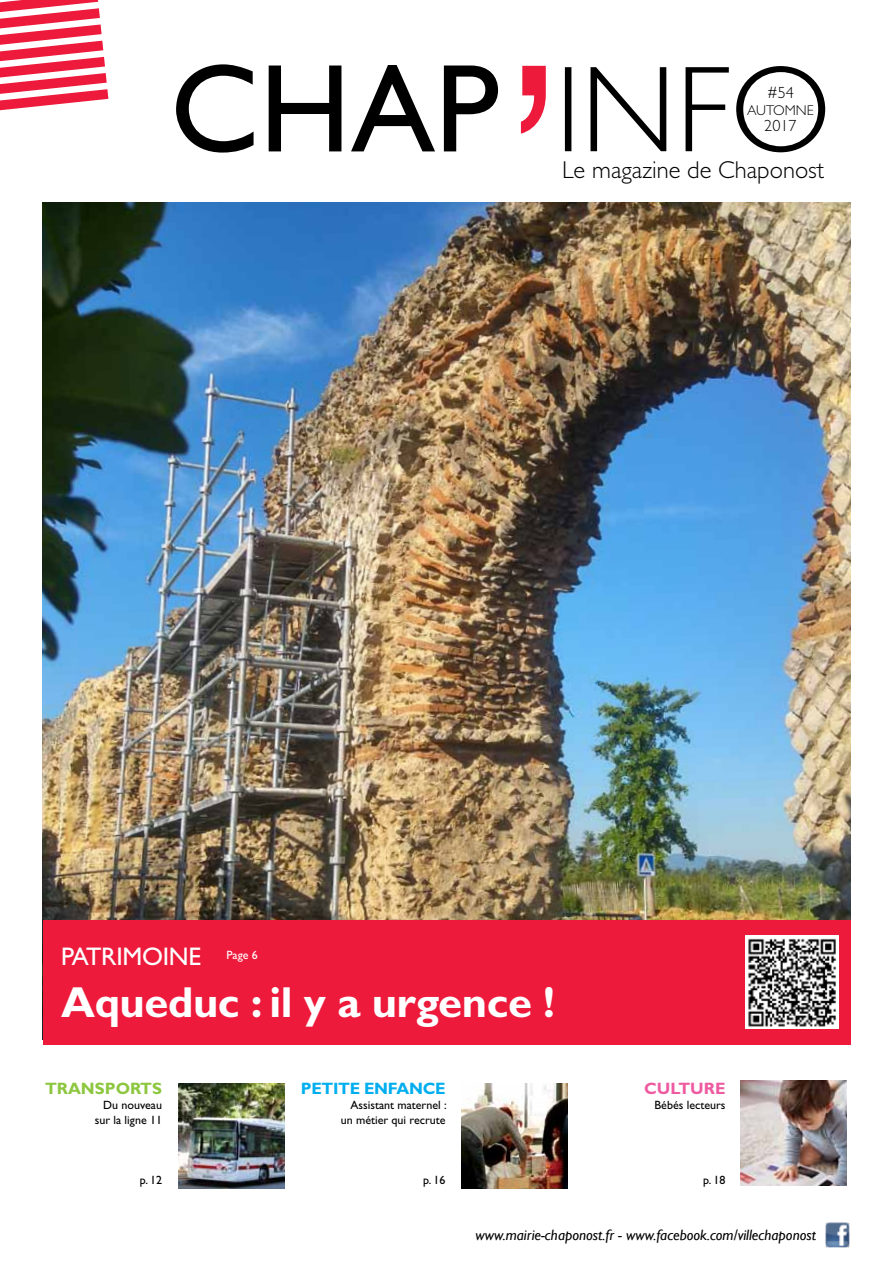
<style>
.page{position:relative;width:893px;height:1263px;background:#fff}
.page>*{position:absolute;margin:0;border:0;box-sizing:border-box;transform-origin:0 0}
.t1{font:700 43.5px "Gill Sans Std";letter-spacing:-.01em;color:#fff}
.t2{font:25.5px "Gill Sans Std";letter-spacing:-.01em;color:#fff}
.t3{font:300 24.45px "Gill Sans Std";color:#000}
.t4{font:700 16.5px "Gill Sans Std";letter-spacing:-.02em;color:#00aeef}
.t5{font:700 16.5px "Gill Sans Std";color:#8dc63f}
.t6{font:700 16.5px "Gill Sans Std";color:#ef5ba1}
.t7{font:300 16.2px "Gill Sans Std";color:#000}
.t8{font:italic 15px "Gill Sans";color:#000}
.t9{font:300 14.1px "Gill Sans Std";color:#000}
.t10{font:12px/15px "Gill Sans Std";color:#000;text-align:right}
.t11{font:12px "Gill Sans Std";color:#fff}
</style>
<div class="page">
<img style="left:43px;top:202px;width:807px;height:718px">
<svg style="left:0;top:0;width:108px;height:110px"></svg>
<svg style="left:565px;top:66px;width:260px;height:86px"></svg>
<svg style="left:176px;top:64px;width:322px;height:89px"></svg>
<svg style="left:521px;top:66px;width:25px;height:68px"></svg>
<div style="left:43px;top:920px;width:807px;height:124px;background:#ed1a3b"></div>
<img style="left:745px;top:935px;width:93px;height:94px">
<img style="left:825px;top:1222px;width:25px;height:25px">
<img style="left:461px;top:1083px;width:106px;height:106px">
<img style="left:178px;top:1083px;width:106px;height:106px">
<img style="left:741px;top:1080px;width:106px;height:106px">
<h3 class="t7" style="left:767px;top:84px;width:28px">#54</h3>
<p class="t9" style="left:747px;top:102px;width:68px">automne</p>
<h3 class="t7" style="left:764px;top:116px;width:34px">2017</h3>
<h3 class="t3" style="left:562px;top:157px;width:264px">Le magazine de Chaponost</h3>
<h2 class="t2" style="left:61px;top:941px;width:142px">PATRIMOINE</h2>
<h1 class="t1" style="left:61px;top:977px;width:495px">AQUEDUC : IL Y A URGENCE !</h1>
<p class="t11" style="left:226px;top:948px;width:33px">Page 6</p>
<h3 class="t5" style="left:45px;top:1079px;width:119px">TRANSPORTS</h3>
<p class="t10" style="left:95px;top:1098px;width:69px">Du nouveau sur la ligne 11</p>
<p class="t10" style="left:140px;top:1173px;width:24px">p. 12</p>
<h3 class="t4" style="left:301px;top:1079px;width:146px">PETITE ENFANCE</h3>
<p class="t10" style="left:341px;top:1098px;width:107px">Assistant maternel : un métier qui recrute</p>
<p class="t10" style="left:423px;top:1173px;width:24px">p. 16</p>
<h3 class="t6" style="left:644px;top:1079px;width:83px">CULTURE</h3>
<p class="t10" style="left:654px;top:1098px;width:72px">Bébés lecteurs</p>
<p class="t10" style="left:703px;top:1173px;width:24px">p. 18</p>
<p class="t8" style="left:476px;top:1226px;width:342px">www.mairie-chaponost.fr - www.facebook.com/villechaponost</p>
</div>
